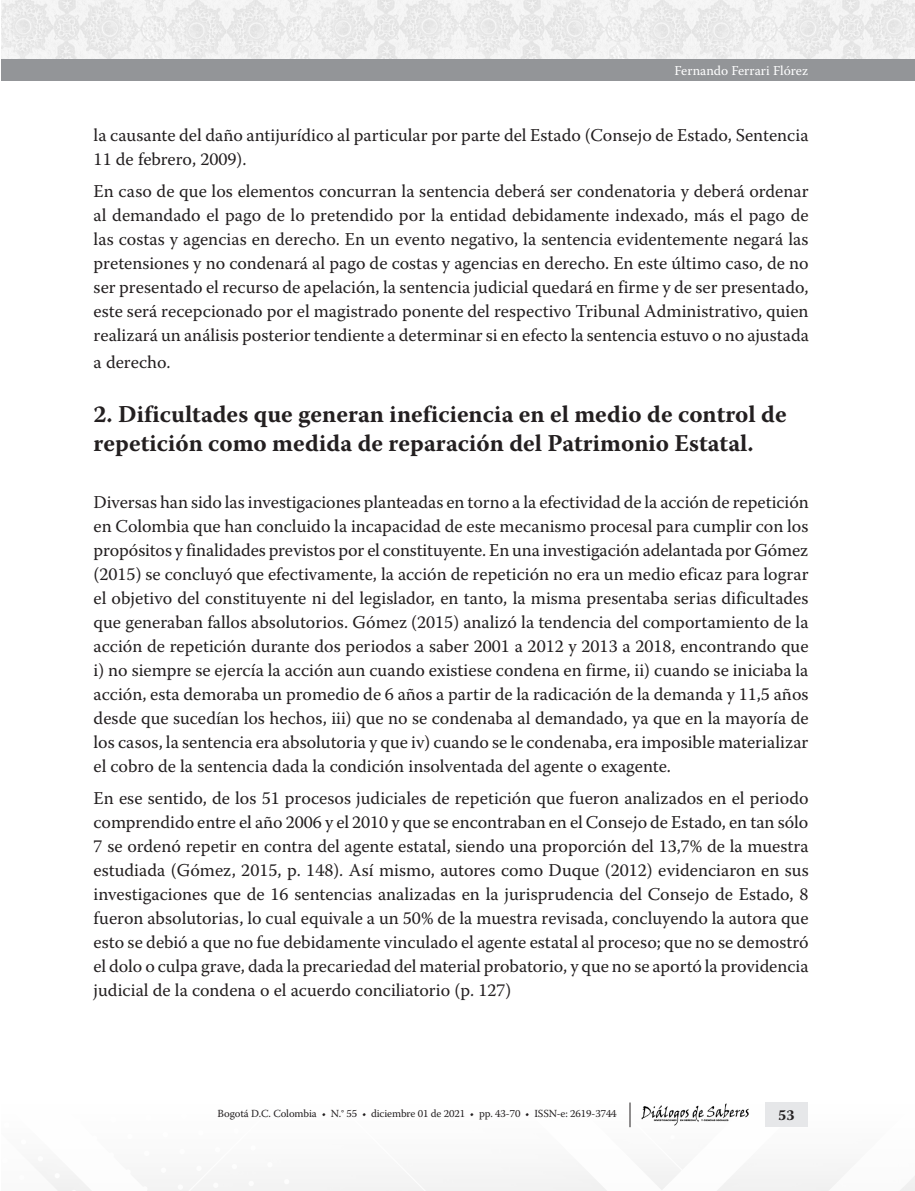
<style>
.page{position:relative;width:915px;height:1191px;background:#fff}
.page>*{position:absolute;margin:0;border:0;box-sizing:border-box;transform-origin:0 0}
.t1{font:700 24px/28.5px "Warnock Pro";letter-spacing:.01em;color:#231f20}
.t2{font:18px/24px "Warnock Pro";color:#231f20;text-align:justify}
.t3{font:700 15px "Warnock Pro";color:#231f20}
.t4{font:13.5px "Warnock Pro";color:#fff}
.t5{font:10.8px "Warnock Pro";letter-spacing:-.01em;color:#231f20}
</style>
<div class="page">
<img style="left:2px;top:0;width:912px;height:60px">
<div style="left:2px;top:60px;width:912px;height:21px;background:#939598"></div>
<div style="left:764px;top:1102px;width:43px;height:24px;background:#e6e7e9"></div>
<img style="left:641px;top:1103px;width:108px;height:23px">
<svg style="left:629px;top:1102px;width:1px;height:25px"></svg>
<p class="t4" style="left:674px;top:62px;width:135px">Fernando Ferrari Flórez</p>
<p class="t2" style="left:94px;top:123px;width:716px">la causante del daño antijurídico al particular por parte del Estado (Consejo de Estado, Sentencia<br>11 de febrero, 2009).</p>
<p class="t2" style="left:94px;top:179px;width:716px">En caso de que los elementos concurran la sentencia deberá ser condenatoria y deberá ordenar al demandado el pago de lo pretendido por la entidad debidamente indexado, más el pago de las costas y agencias en derecho. En un evento negativo, la sentencia evidentemente negará las pretensiones y no condenará al pago de costas y agencias en derecho. En este último caso, de no ser presentado el recurso de apelación, la sentencia judicial quedará en firme y de ser presentado, este será recepcionado por el magistrado ponente del respectivo Tribunal Administrativo, quien realizará un análisis posterior tendiente a determinar si en efecto la sentencia estuvo o no ajustada</p>
<p class="t2" style="left:94px;top:350px;width:79px">a derecho.</p>
<h1 class="t1" style="left:94px;top:400px;width:694px">2. Dificultades que generan ineficiencia en el medio de control de repetición como medida de reparación del Patrimonio Estatal.</h1>
<p class="t2" style="left:94px;top:489px;width:716px">Diversas han sido las investigaciones planteadas en torno a la efectividad de la acción de repetición en Colombia que han concluido la incapacidad de este mecanismo procesal para cumplir con los propósitos y finalidades previstos por el constituyente. En una investigación adelantada por Gómez (2015) se concluyó que efectivamente, la acción de repetición no era un medio eficaz para lograr el objetivo del constituyente ni del legislador, en tanto, la misma presentaba serias dificultades que generaban fallos absolutorios. Gómez (2015) analizó la tendencia del comportamiento de la acción de repetición durante dos periodos a saber 2001 a 2012 y 2013 a 2018, encontrando que i) no siempre se ejercía la acción aun cuando existiese condena en firme, ii) cuando se iniciaba la acción, esta demoraba un promedio de 6 años a partir de la radicación de la demanda y 11,5 años desde que sucedían los hechos, iii) que no se condenaba al demandado, ya que en la mayoría de los casos, la sentencia era absolutoria y que iv) cuando se le condenaba, era imposible materializar el cobro de la sentencia dada la condición insolventada del agente o exagente.</p>
<p class="t2" style="left:94px;top:786px;width:716px">En ese sentido, de los 51 procesos judiciales de repetición que fueron analizados en el periodo comprendido entre el año 2006 y el 2010 y que se encontraban en el Consejo de Estado, en tan sólo 7 se ordenó repetir en contra del agente estatal, siendo una proporción del 13,7% de la muestra estudiada (Gómez, 2015, p. 148). Así mismo, autores como Duque (2012) evidenciaron en sus investigaciones que de 16 sentencias analizadas en la jurisprudencia del Consejo de Estado, 8 fueron absolutorias, lo cual equivale a un 50% de la muestra revisada, concluyendo la autora que esto se debió a que no fue debidamente vinculado el agente estatal al proceso; que no se demostró el dolo o culpa grave, dada la precariedad del material probatorio, y que no se aportó la providencia judicial de la condena o el acuerdo conciliatorio (p. 127)</p>
<p class="t5" style="left:217px;top:1107px;width:400px">Bogotá D.C. Colombia • N.° 55 • diciembre 01 de 2021 • pp. 43-70 • ISSN-e: 2619-3744</p>
<p class="t3" style="left:778px;top:1106px;width:18px">53</p>
</div>
